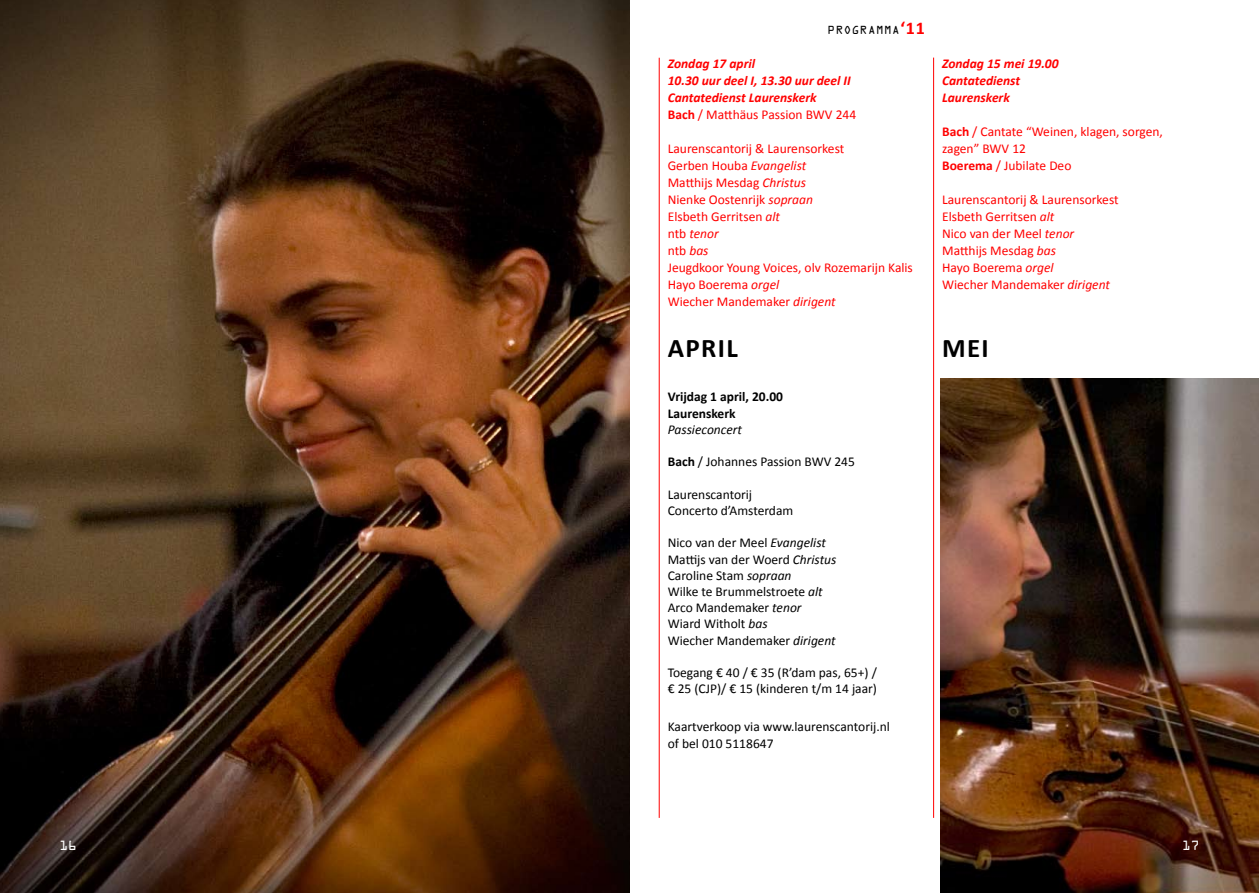
<style>
.page{position:relative;width:1259px;height:893px;background:#fff}
.page>*{position:absolute;margin:0;border:0;box-sizing:border-box;transform-origin:0 0}
.t1{font:700 27px "Calibri";letter-spacing:.05em;color:#000}
.t2{font:13.5px/17px "Calibri";color:#f00}
.t3{font:13.5px/16.2px "Calibri";color:#000}
.t4{font:italic 700 13.5px/17px "Calibri";color:#f00}
.t5{font:700 13.5px/16.2px "Calibri";color:#000}
.t6{font:italic 13.5px "Calibri";color:#000}
.t7{font:12px "OCRA Std";color:#fff}
.t8{font:10.5px "OCRA Std";letter-spacing:.05em;color:#000}
.s1{font-family:"Calibri";font-weight:700;font-size:18px;color:#f00}
.s2{font-style:normal}
.s3{font-weight:400;font-style:normal}
.s4{font-style:italic}
.s5{font-weight:700}
</style>
<div class="page">
<img style="left:940px;top:378px;width:319px;height:515px">
<img style="left:0;top:0;width:629px;height:893px">
<hr style="left:933px;top:58px;width:1px;height:760px;background:#f00">
<hr style="left:659px;top:58px;width:1px;height:760px;background:#f00">
<p class="t8" style="left:827px;top:25px;width:99px">PROGRAMMA<span class="s1">‘11</span></p>
<p class="t4" style="left:668px;top:54px;width:190px">Zondag 17 april<br>10.30 uur deel I, 13.30 uur deel II<br>Cantatedienst Laurenskerk<br><span class="s2">Bach</span> <span class="s3">/ Matthäus Passion BWV 244</span></p>
<p class="t2" style="left:668px;top:139px;width:247px">Laurenscantorij &amp; Laurensorkest<br>Gerben Houba <span class="s4">Evangelist<br></span>Matthijs Mesdag <span class="s4">Christus<br></span>Nienke Oostenrijk <span class="s4">sopraan<br></span>Elsbeth Gerritsen <span class="s4">alt<br></span>ntb <span class="s4">tenor<br></span>ntb <span class="s4">bas<br></span>Jeugdkoor Young Voices, olv Rozemarijn Kalis<br>Hayo Boerema <span class="s4">orgel<br></span>Wiecher Mandemaker <span class="s4">dirigent</span></p>
<h1 class="t1" style="left:668px;top:331px;width:71px">APRIL</h1>
<p class="t5" style="left:668px;top:388px;width:117px">Vrijdag 1 april, 20.00<br>Laurenskerk</p>
<p class="t6" style="left:668px;top:421px;width:76px">Passieconcert</p>
<p class="t3" style="left:668px;top:453px;width:189px"><span class="s5">Bach</span> / Johannes Passion BWV 245</p>
<p class="t3" style="left:668px;top:485px;width:127px">Laurenscantorij<br>Concerto d’Amsterdam</p>
<p class="t3" style="left:668px;top:534px;width:170px">Nico van der Meel <span class="s4">Evangelist<br></span>Mattijs van der Woerd <span class="s4">Christus<br></span>Caroline Stam <span class="s4">sopraan<br></span>Wilke te Brummelstroete <span class="s4">alt<br></span>Arco Mandemaker <span class="s4">tenor<br></span>Wiard Witholt <span class="s4">bas<br></span>Wiecher Mandemaker <span class="s4">dirigent</span></p>
<p class="t3" style="left:668px;top:664px;width:211px">Toegang € 40 / € 35 (R’dam pas, 65+) / € 25 (CJP)/ € 15 (kinderen t/m 14 jaar)</p>
<p class="t3" style="left:668px;top:718px;width:224px;line-height:17px">Kaartverkoop via www.laurenscantorij.nl of bel 010 5118647</p>
<p class="t4" style="left:942px;top:54px;width:118px">Zondag 15 mei 19.00<br>Cantatedienst<br>Laurenskerk</p>
<p class="t2" style="left:942px;top:122px;width:222px"><span class="s5">Bach</span> / Cantate “Weinen, klagen, sorgen, zagen” BWV 12<br><span class="s5">Boerema</span> / Jubilate Deo</p>
<p class="t2" style="left:942px;top:191px;width:178px">Laurenscantorij &amp; Laurensorkest<br>Elsbeth Gerritsen <span class="s4">alt<br></span>Nico van der Meel <span class="s4">tenor<br></span>Matthijs Mesdag <span class="s4">bas<br></span>Hayo Boerema <span class="s4">orgel<br></span>Wiecher Mandemaker <span class="s4">dirigent</span></p>
<h1 class="t1" style="left:942px;top:331px;width:48px">MEI</h1>
<p class="t7" style="left:60px;top:841px;width:19px">16</p>
<p class="t7" style="left:1182px;top:841px;width:19px">17</p>
</div>
